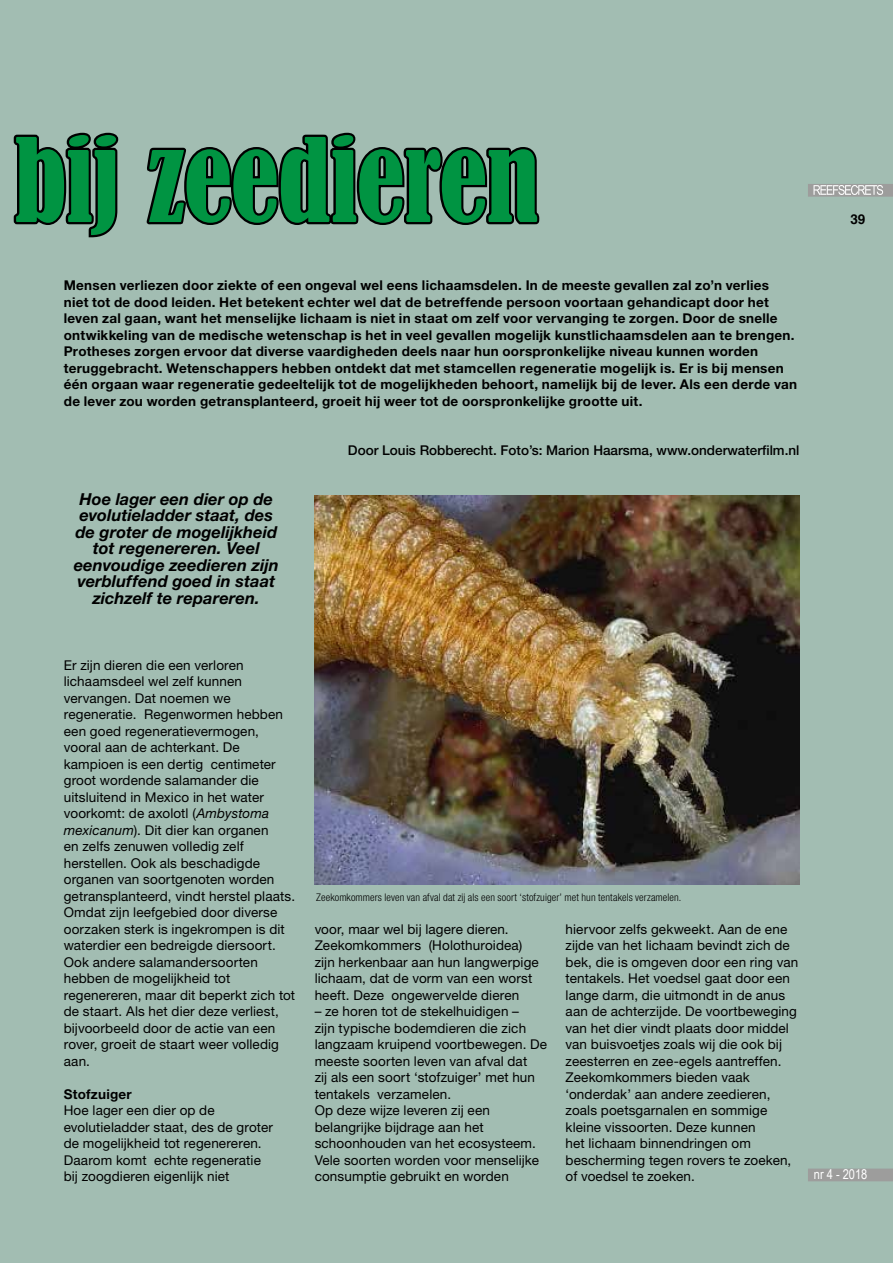
<style>
.page{position:relative;width:893px;height:1263px;background:#a2bdb2}
.page>*{position:absolute;margin:0;border:0;box-sizing:border-box;transform-origin:0 0}
.t1{font:condensed 108px "Bernard";letter-spacing:-.015em;color:#009442}
.t2{font:italic 700 16.5px/16.5px "Helvetica Neue LT Std";color:#000;text-align:center}
.t3{font:13.5px/16.5px "Helvetica Neue LT Std";letter-spacing:.01em;color:#000}
.t4{font:700 13.5px/16.5px "Helvetica Neue LT Std";letter-spacing:.02em;color:#000}
.t5{font:500 13.5px "Helvetica Neue LT Std";color:#000}
.t6{font:13.5px "Arial Narrow";color:#fff}
.t7{font:700 13.5px "Helvetica";color:#000}
.t8{font:300 condensed 10.5px "Helvetica Neue LT Std";letter-spacing:.01em;color:#000}
.s1{font-style:italic}
</style>
<div class="page">
<div style="left:808px;top:184px;width:85px;height:13px;background:#9d9d9c"></div>
<svg style="left:813px;top:185px;width:70px;height:10px"></svg>
<div style="left:808px;top:1168px;width:85px;height:13px;background:#9d9d9c"></div>
<svg style="left:13px;top:132px;width:106px;height:106px"></svg>
<svg style="left:146px;top:132px;width:394px;height:93px"></svg>
<img style="left:315px;top:495px;width:484px;height:389px">
<h1 class="t1" style="left:14px;top:118px;width:527px">bij zeedieren</h1>
<p class="t4" style="left:64px;top:277px;width:735px">Mensen verliezen door ziekte of een ongeval wel eens lichaamsdelen. In de meeste gevallen zal zo’n verlies<br>niet tot de dood leiden. Het betekent echter wel dat de betreffende persoon voortaan gehandicapt door het leven zal gaan, want het menselijke lichaam is niet in staat om zelf voor vervanging te zorgen. Door de snelle ontwikkeling van de medische wetenschap is het in veel gevallen mogelijk kunstlichaamsdelen aan te brengen.<br>Protheses zorgen ervoor dat diverse vaardigheden deels naar hun oorspronkelijke niveau kunnen worden teruggebracht. Wetenschappers hebben ontdekt dat met stamcellen regeneratie mogelijk is. Er is bij mensen één orgaan waar regeneratie gedeeltelijk tot de mogelijkheden behoort, namelijk bij de lever. Als een derde van de lever zou worden getransplanteerd, groeit hij weer tot de oorspronkelijke grootte uit.</p>
<p class="t2" style="left:74px;top:490px;width:207px">Hoe lager een dier op de evolutieladder staat, des de groter de mogelijkheid tot regenereren. Veel eenvoudige zeedieren zijn verbluffend goed in staat zichzelf te repareren.</p>
<p class="t5" style="left:348px;top:442px;width:453px">Door Louis Robberecht. Foto’s: Marion Haarsma, www.onderwaterfilm.nl</p>
<p class="t7" style="left:850px;top:211px;width:17px">39</p>
<p class="t3" style="left:64px;top:657px;width:233px">Er zijn dieren die een verloren lichaamsdeel wel zelf kunnen vervangen. Dat noemen we regeneratie. Regenwormen hebben een goed regeneratievermogen, vooral aan de achterkant. De kampioen is een dertig centimeter groot wordende salamander die uitsluitend in Mexico in het water voorkomt: de axolotl (<span class="s1">Ambystoma mexicanum</span>). Dit dier kan organen<br>en zelfs zenuwen volledig zelf herstellen. Ook als beschadigde organen van soortgenoten worden getransplanteerd, vindt herstel plaats.<br>Omdat zijn leefgebied door diverse oorzaken sterk is ingekrompen is dit waterdier een bedreigde diersoort.<br>Ook andere salamandersoorten hebben de mogelijkheid tot regenereren, maar dit beperkt zich tot de staart. Als het dier deze verliest, bijvoorbeeld door de actie van een rover, groeit de staart weer volledig aan.</p>
<p class="t4" style="left:64px;top:1085px;width:70px">Stofzuiger</p>
<p class="t3" style="left:64px;top:1102px;width:211px">Hoe lager een dier op de evolutieladder staat, des de groter de mogelijkheid tot regenereren.<br>Daarom komt echte regeneratie bij zoogdieren eigenlijk niet</p>
<p class="t8" style="left:316px;top:891px;width:367px">Zeekomkommers leven van afval dat zij als een soort ‘stofzuiger’ met hun tentakels verzamelen.</p>
<p class="t3" style="left:315px;top:921px;width:226px">voor, maar wel bij lagere dieren.<br>Zeekomkommers (Holothuroidea) zijn herkenbaar aan hun langwerpige lichaam, dat de vorm van een worst heeft. Deze ongewervelde dieren</p>
<p class="t3" style="left:315px;top:1003px;width:234px">– ze horen tot de stekelhuidigen –<br>zijn typische bodemdieren die zich langzaam kruipend voortbewegen. De meeste soorten leven van afval dat<br>zij als een soort ‘stofzuiger’ met hun tentakels verzamelen.<br>Op deze wijze leveren zij een belangrijke bijdrage aan het schoonhouden van het ecosysteem.<br>Vele soorten worden voor menselijke consumptie gebruikt en worden</p>
<p class="t3" style="left:566px;top:921px;width:234px">hiervoor zelfs gekweekt. Aan de ene zijde van het lichaam bevindt zich de bek, die is omgeven door een ring van tentakels. Het voedsel gaat door een lange darm, die uitmondt in de anus aan de achterzijde. De voortbeweging van het dier vindt plaats door middel van buisvoetjes zoals wij die ook bij zeesterren en zee-egels aantreffen.<br>Zeekomkommers bieden vaak ‘onderdak’ aan andere zeedieren, zoals poetsgarnalen en sommige kleine vissoorten. Deze kunnen<br>het lichaam binnendringen om bescherming tegen rovers te zoeken, of voedsel te zoeken.</p>
<p class="t6" style="left:814px;top:1164px;width:55px">nr 4 - 2018</p>
</div>
